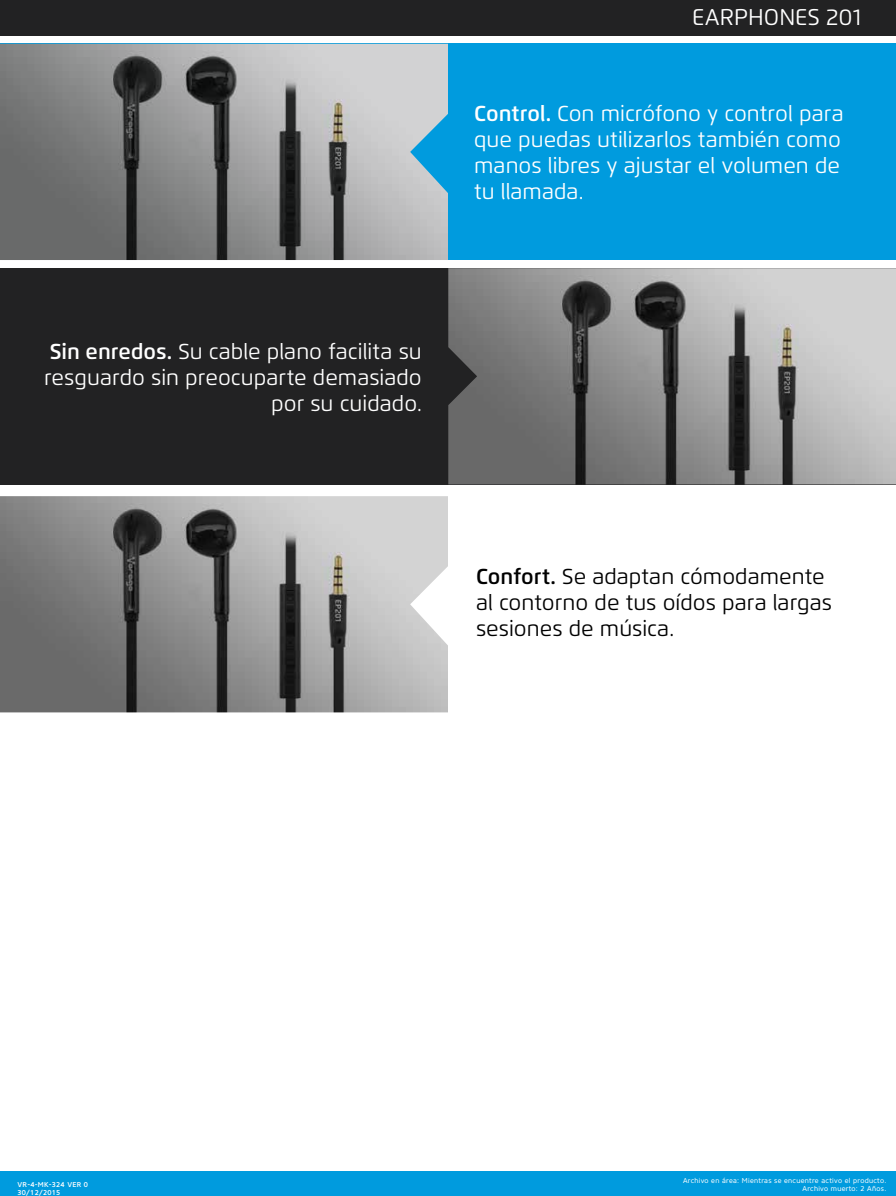
<style>
.page{position:relative;width:896px;height:1196px;background:#fff}
.page>*{position:absolute;margin:0;border:0;box-sizing:border-box;transform-origin:0 0}
.t1{font:22.75px "Flexo";color:#fff}
.t2{font:21.61px/25.9px "Flexo";color:#fff}
.t3{font:21.61px/25.9px "Flexo";color:#000}
.t4{font:7px/7.9px "Core Sans N45";letter-spacing:.04em;color:#fff;text-align:right}
.t5{font:500 7px/7.9px "Core Sans N55";letter-spacing:.04em;color:#fff}
.s1{font-weight:600}
</style>
<div class="page">
<div style="left:0;top:268px;width:895px;height:216px;background:#222223"></div>
<div style="left:0;top:44px;width:896px;height:216px;background:#009bde"></div>
<div style="left:0;top:1170px;width:896px;height:25px;background:#009bde"></div>
<img style="left:0;top:44px;width:448px;height:216px">
<img style="left:0;top:496px;width:448px;height:216px">
<img style="left:448px;top:268px;width:448px;height:216px">
<div style="left:0;top:0;width:896px;height:35px;background:#222223"></div>
<p class="t1" style="left:692px;top:3px;width:170px">EARPHONES 201</p>
<p class="t2" style="left:474px;top:101px;width:371px"><span class="s1">Control.</span> Con micrófono y control para que puedas utilizarlos también como manos libres y ajustar el volumen de tu llamada.</p>
<p class="t2" style="left:44px;top:338px;width:379px;text-align:right"><span class="s1">Sin enredos.</span> Su cable plano facilita su resguardo sin preocuparte demasiado por su cuidado.</p>
<p class="t3" style="left:476px;top:563px;width:357px"><span class="s1">Confort.</span> Se adaptan cómodamente al contorno de tus oídos para largas sesiones de música.</p>
<p class="t5" style="left:18px;top:1180px;width:72px">VR-4-MK-324 VER 0<br>30/12/2015</p>
<p class="t4" style="left:683px;top:1176px;width:205px">Archivo en área: Mientras se encuentre activo el producto.<br>Archivo muerto: 2 Años.</p>
</div>
